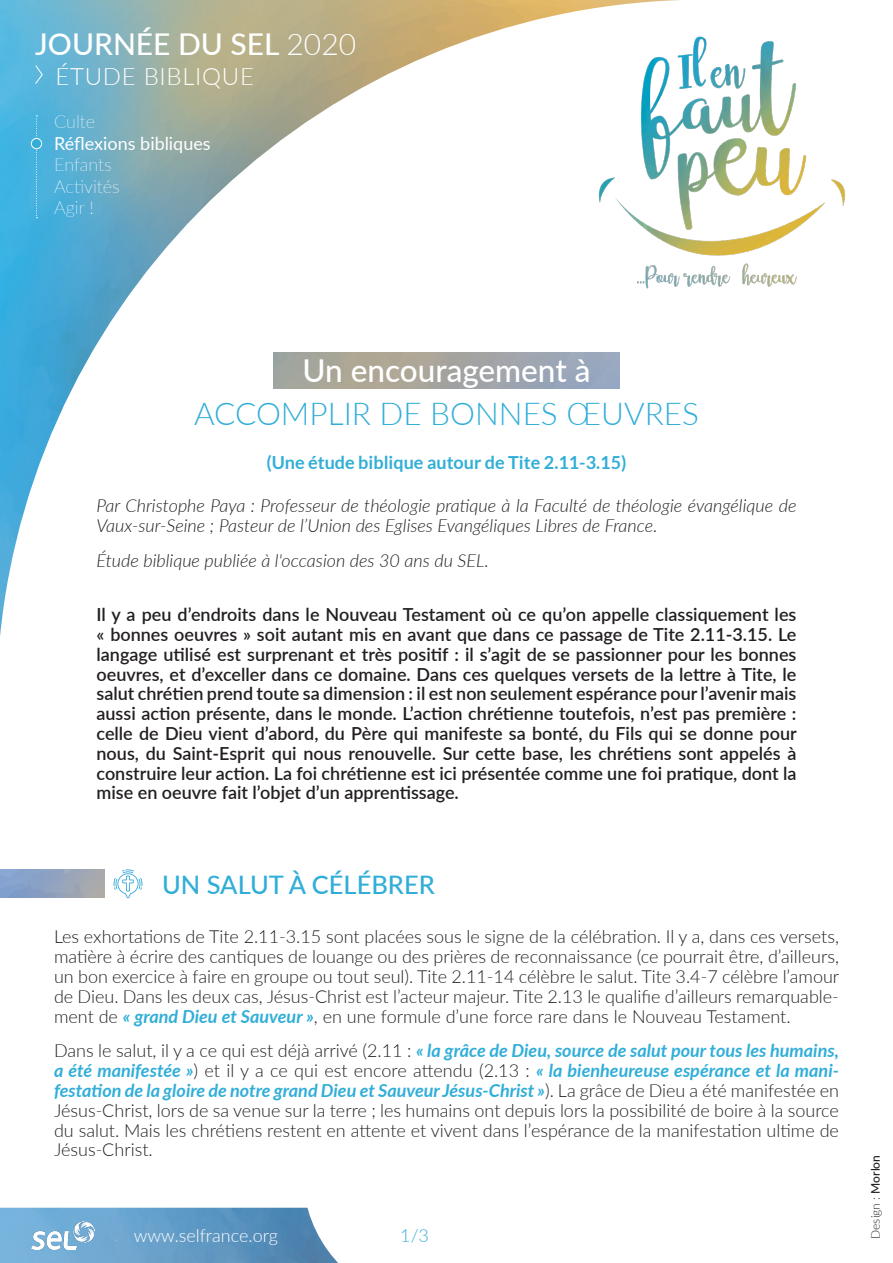
<style>
.page{position:relative;width:893px;height:1263px;background:#fff}
.page>*{position:absolute;margin:0;border:0;box-sizing:border-box;transform-origin:0 0}
.t1{font:300 31.5px/43.5px "Lato";color:#31aed8;text-align:center}
.t2{font:500 30px "Lato";color:#fff}
.SECTIONS{font:500 25.5px "Lato";color:#31aed8}
.t3{font:300 24px "Lato";letter-spacing:.03em;color:#fff}
.t4{font:300 18px/19.8px "Lato";color:#231f20;text-align:justify}
.INTRO{font:600 18px/19.8px "Lato";color:#231f20;text-align:justify}
.INTRO-2{font:italic 300 18px/19.8px "Lato";color:#231f20}
.t5{font:700 18px "Lato";color:#31aed8}
.t6{font:100 18px "Lato";color:#fff}
.t7{font:18px "Lato";color:#fff}
.t8{font:300 18px "Lato";color:#fff}
.t9{font:300 18px "Lato";color:#31aed8}
.t10{font:300 12px "Lato";color:#231f20}
.s1{font-weight:300}
.s2{font-weight:500;color:#fff}
.s3{font-weight:700;font-style:italic;color:#31aed8}
.s4{font-weight:500}
</style>
<div class="page">
<img style="left:0;top:0;width:620px;height:636px">
<img style="left:0;top:1208px;width:305px;height:55px">
<svg style="left:305px;top:1207px;width:33px;height:56px"></svg>
<img style="left:32px;top:1221px;width:62px;height:28px">
<svg style="left:34px;top:65px;width:9px;height:20px"></svg>
<svg style="left:36px;top:115px;width:2px;height:103px"></svg>
<div style="left:31px;top:138px;width:11px;height:11px;background:#31aed8;border-radius:50%"></div>
<div style="left:31px;top:138px;width:11px;height:11px;border:1px solid #fff;border-radius:50%"></div>
<img style="left:571px;top:0;width:274px;height:325px">
<p class="t2" style="left:35px;top:23px;width:322px">JOURNÉE DU SEL <span class="s1">2020</span></p>
<p class="t3" style="left:55px;top:59px;width:200px">ÉTUDE BIBLIQUE</p>
<p class="t6" style="left:54px;top:109px;width:43px">Culte</p>
<p class="t7" style="left:54px;top:130px;width:158px">Réflexions bibliques</p>
<p class="t6" style="left:54px;top:152px;width:59px">Enfants</p>
<p class="t6" style="left:54px;top:174px;width:67px">Activités</p>
<p class="t6" style="left:54px;top:196px;width:41px">Agir !</p>
<p class="t1" style="left:194px;top:347px;width:506px"><span class="s2">Un encouragement à<br></span>ACCOMPLIR DE BONNES ŒUVRES</p>
<p class="t5" style="left:266px;top:452px;width:362px">(Une étude biblique autour de Tite 2.11-3.15)</p>
<p class="INTRO-2" style="left:97px;top:495px;width:701px">Par Christophe Paya : Professeur de théologie pratique à la Faculté de théologie évangélique de<br>Vaux-sur-Seine ; Pasteur de l’Union des Eglises Evangéliques Libres de France.</p>
<p class="INTRO-2" style="left:97px;top:550px;width:394px">Étude biblique publiée à l'occasion des 30 ans du SEL.</p>
<p class="INTRO" style="left:97px;top:604px;width:702px">Il y a peu d’endroits dans le Nouveau Testament où ce qu’on appelle classiquement les « bonnes oeuvres » soit autant mis en avant que dans ce passage de Tite 2.11-3.15. Le langage utilisé est surprenant et très positif : il s’agit de se passionner pour les bonnes oeuvres, et d’exceller dans ce domaine. Dans ces quelques versets de la lettre à Tite, le salut chrétien prend toute sa dimension : il est non seulement espérance pour l’avenir mais aussi action présente, dans le monde. L’action chrétienne toutefois, n’est pas première : celle de Dieu vient d’abord, du Père qui manifeste sa bonté, du Fils qui se donne pour nous, du Saint-Esprit qui nous renouvelle. Sur cette base, les chrétiens sont appelés à construire leur action. La foi chrétienne est ici présentée comme une foi pratique, dont la mise en oeuvre fait l’objet d’un apprentissage.</p>
<p class="SECTIONS" style="left:162px;top:866px;width:274px">UN SALUT À CÉLÉBRER</p>
<p class="t4" style="left:54px;top:926px;width:787px">Les exhortations de Tite 2.11-3.15 sont placées sous le signe de la célébration. Il y a, dans ces versets, matière à écrire des cantiques de louange ou des prières de reconnaissance (ce pourrait être, d’ailleurs, un bon exercice à faire en groupe ou tout seul). Tite 2.11-14 célèbre le salut. Tite 3.4-7 célèbre l’amour de Dieu. Dans les deux cas, Jésus-Christ est l’acteur majeur. Tite 2.13 le qualifie d’ailleurs remarquable&shy;ment de <span class="s3">« grand Dieu et Sauveur »</span>, en une formule d’une force rare dans le Nouveau Testament.</p>
<p class="t4" style="left:54px;top:1040px;width:786px">Dans le salut, il y a ce qui est déjà arrivé (2.11 : <span class="s3">« la grâce de Dieu, source de salut pour tous les humains, a été manifestée »</span>) et il y a ce qui est encore attendu (2.13 : <span class="s3">« la bienheureuse espérance et la mani&shy;festation de la gloire de notre grand Dieu et Sauveur Jésus-Christ »</span>). La grâce de Dieu a été manifestée en Jésus-Christ, lors de sa venue sur la terre ; les humains ont depuis lors la possibilité de boire à la source du salut. Mais les chrétiens restent en attente et vivent dans l’espérance de la manifestation ultime de Jésus-Christ.</p>
<p class="t8" style="left:134px;top:1223px;width:146px">www.selfrance.org</p>
<p class="t9" style="left:400px;top:1223px;width:30px">1/3</p>
<p class="t10" style="left:867px;top:1239px;width:85px;rotate:-90deg">Design : <span class="s4">Morlon</span></p>
</div>
